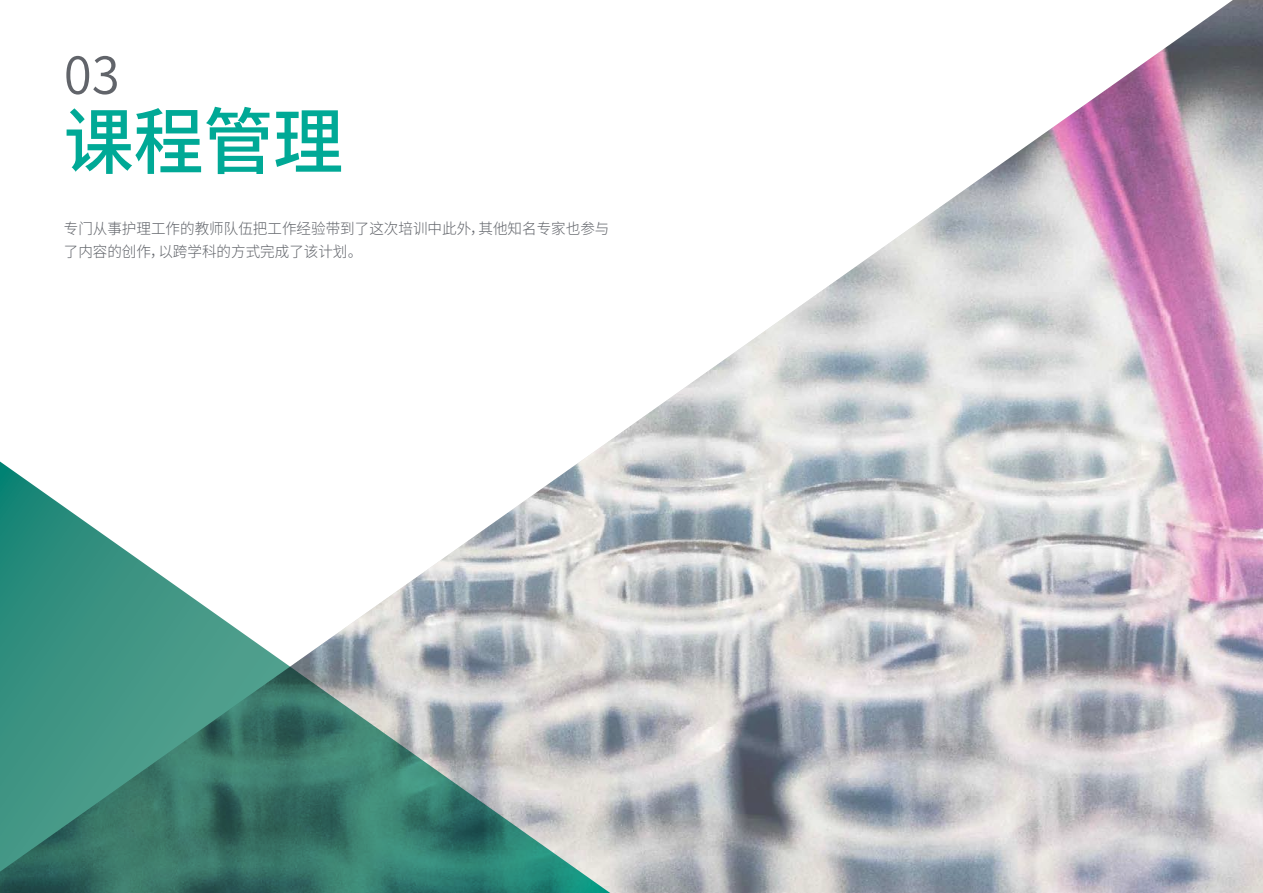
<style>
.page{position:relative;width:1263px;height:893px;background:#fff}
.page>*{position:absolute;margin:0;border:0;box-sizing:border-box;transform-origin:0 0}
.t1{font:500 72px "Source Han Sans CN";color:#00a996}
.t2{font:52.5px "Source Han Sans CN";color:#61646a}
.t3{font:300 15px/22.5px "Source Han Sans CN";color:#61646a}
</style>
<div class="page">
<img style="left:602px;top:0;width:661px;height:893px">
<svg style="left:0;top:446px;width:640px;height:447px"></svg>
<h2 class="t2" style="left:64px;top:45px;width:57px">03</h2>
<h1 class="t1" style="left:64px;top:101px;width:281px">课程管理</h1>
<p class="t3" style="left:64px;top:218px;width:547px">专门从事护理工作的教师队伍把工作经验带到了这次培训中此外，其他知名专家也参与了内容的创作，以跨学科的方式完成了该计划。</p>
</div>
